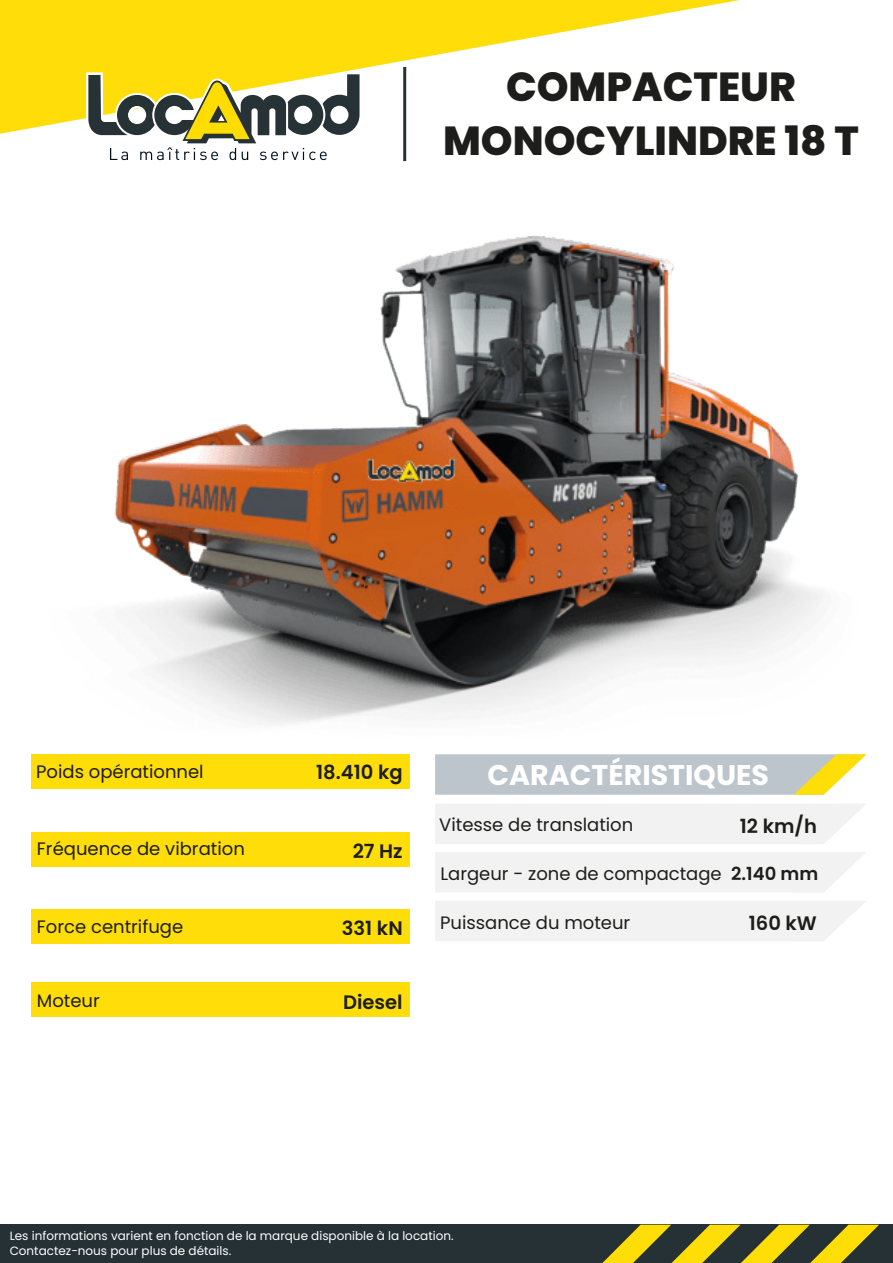
<style>
.page{position:relative;width:893px;height:1263px;background:#fff}
.page>*{position:absolute;margin:0;border:0;box-sizing:border-box;transform-origin:0 0}
.t1{font:800 40.5px "Poppins";color:#1d1d1b}
.t2{font:700 28.5px "Poppins";color:#fff}
.t3{font:600 19.5px "Poppins";color:#1d1d1b}
.t4{font:18px "Poppins";color:#1d1d1b}
.t5{font:600 18px "Poppins";color:#1d1d1b}
.t6{font:12px "Poppins";color:#fff}
</style>
<div class="page">
<svg style="left:0;top:0;width:739px;height:134px;fill:#ffdd08"></svg>
<div style="left:0;top:1225px;width:893px;height:38px;background:#263135"></div>
<svg style="left:86px;top:72px;width:276px;height:88px"></svg>
<svg style="left:602px;top:1225px;width:277px;height:38px"></svg>
<hr style="left:403px;top:67px;width:3px;height:94px;background:#263135">
<img style="left:114px;top:235px;width:708px;height:489px">
<svg style="left:435px;top:754px;width:432px;height:41px;background:#c3cac0"></svg>
<div style="left:31px;top:909px;width:379px;height:34px;background:#ffdd08"></div>
<div style="left:31px;top:832px;width:379px;height:35px;background:#ffdd08"></div>
<div style="left:31px;top:754px;width:379px;height:35px;background:#ffdd08"></div>
<div style="left:31px;top:982px;width:379px;height:35px;background:#ffdd08"></div>
<div style="left:435px;top:901px;width:431px;height:40px;background:#f3f2f3"></div>
<div style="left:435px;top:804px;width:431px;height:40px;background:#f3f2f3"></div>
<div style="left:435px;top:852px;width:431px;height:40px;background:#f3f2f3"></div>
<p class="t1" style="left:506px;top:63px;width:291px">COMPACTEUR</p>
<p class="t1" style="left:443px;top:117px;width:417px">MONOCYLINDRE 18 T</p>
<p class="t4" style="left:36px;top:761px;width:169px">Poids opérationnel</p>
<p class="t2" style="left:487px;top:759px;width:283px">CARACTÉRISTIQUES</p>
<p class="t3" style="left:316px;top:760px;width:88px">18.410 kg</p>
<p class="t4" style="left:37px;top:838px;width:209px">Fréquence de vibration</p>
<p class="t4" style="left:37px;top:916px;width:148px">Force centrifuge</p>
<p class="t3" style="left:353px;top:839px;width:51px">27 Hz</p>
<p class="t3" style="left:342px;top:917px;width:62px">331 kN</p>
<p class="t4" style="left:37px;top:990px;width:64px">Moteur</p>
<p class="t3" style="left:343px;top:990px;width:61px">Diesel</p>
<p class="t4" style="left:439px;top:814px;width:196px">Vitesse de translation</p>
<p class="t4" style="left:440px;top:863px;width:283px">Largeur - zone de compactage</p>
<p class="t4" style="left:440px;top:912px;width:192px">Puissance du moteur</p>
<p class="t3" style="left:740px;top:815px;width:79px">12 km/h</p>
<p class="t5" style="left:731px;top:863px;width:89px">2.140 mm</p>
<p class="t3" style="left:749px;top:912px;width:70px">160 kW</p>
<p class="t6" style="left:10px;top:1229px;width:445px">Les informations varient en fonction de la marque disponible à la location.</p>
<p class="t6" style="left:10px;top:1244px;width:223px">Contactez-nous pour plus de détails.</p>
</div>
